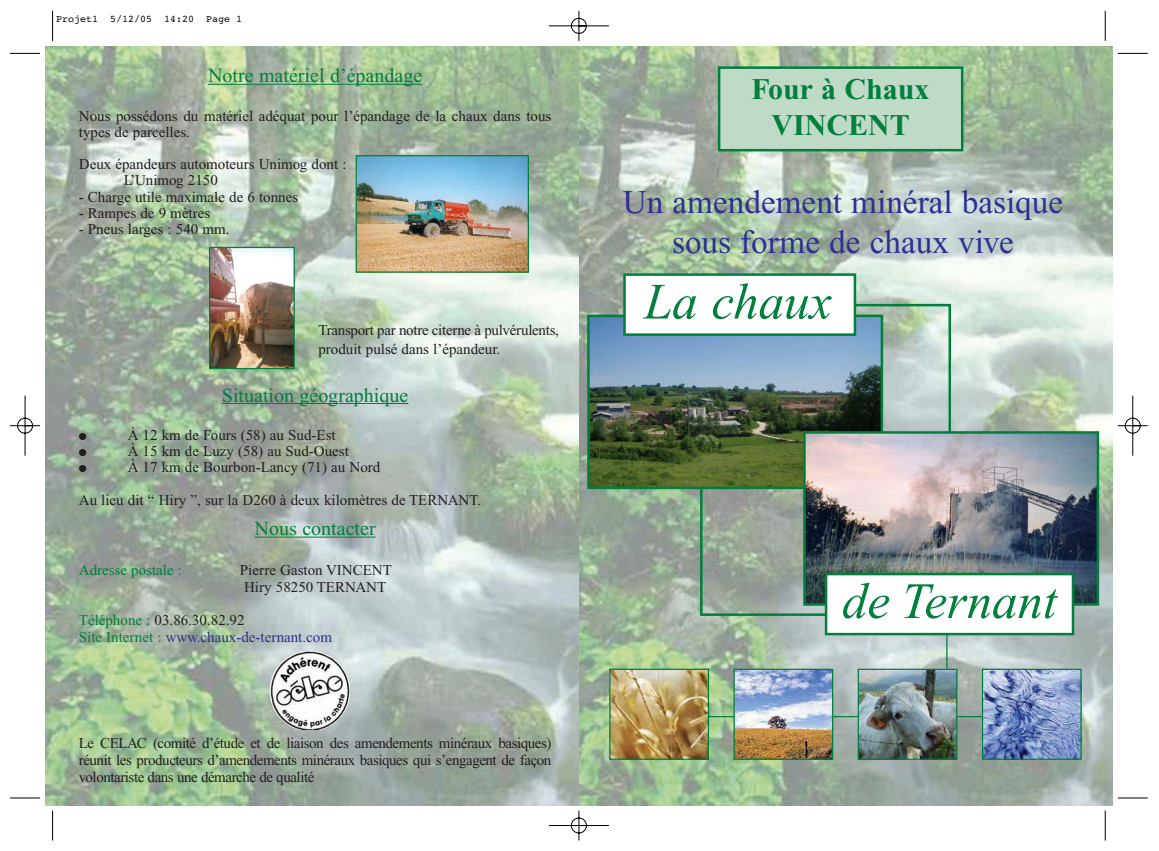
<style>
.page{position:relative;width:1159px;height:851px;background:#fff}
.page>*{position:absolute;margin:0;border:0;box-sizing:border-box;transform-origin:0 0}
.t1{font:italic 50.75px "Times New Roman";color:#007f3d}
.t2{font:33.12px/39.9px "Times New Roman";color:#2e3092;text-align:center}
.t3{font:700 30px/36px "Times New Roman";color:#007f3d;text-align:center}
.t4{font:20px "Times New Roman";color:#007f3d}
.t5{font:15px/16.8px "Times New Roman";color:#231f20}
.t6{font:15px/18px "Times New Roman";letter-spacing:-.02em;color:#231f20}
.t7{font:15px/16.8px "Times New Roman";color:#2e3092}
.t8{font:15px "Times New Roman";color:#007f3d}
.t9{font:10px "Courier";color:#000}
.t10{font:10px "Zapf Dingbats";color:#231f20}
.s1{color:#007f3d}
.s2{color:#231f20}
</style>
<div class="page">
<img style="left:10px;top:11px;width:1138px;height:829px">
<p class="t9" style="left:56px;top:15px;width:187px">Projet1 5/12/05 14:20 Page 1</p>
<h3 class="t4" style="left:208px;top:68px;width:216px">Notre matériel d’épandage</h3>
<p class="t5" style="left:79px;top:109px;width:474px;line-height:16.1px">Nous possédons du matériel adéquat pour l’épandage de la chaux dans tous types de parcelles.</p>
<p class="t5" style="left:124px;top:158px;width:224px;line-height:16.1px;text-indent:-45px">Deux épandeurs automoteurs Unimog dont :<br>L’Unimog 2150</p>
<p class="t5" style="left:79px;top:189px;width:221px">- Charge utile maximale de 6 tonnes</p>
<p class="t5" style="left:79px;top:206px;width:133px">- Rampes de 9 mètres</p>
<p class="t5" style="left:79px;top:222px;width:152px">- Pneus larges : 540 mm.</p>
<p class="t6" style="left:318px;top:323px;width:242px">Transport par notre citerne à pulvérulents, produit pulsé dans l’épandeur.</p>
<h3 class="t4" style="left:222px;top:387px;width:188px">Situation géographique</h3>
<p class="t10" style="left:79px;top:432px;width:9px">●</p>
<p class="t5" style="left:128px;top:428px;width:209px">À 12 km de Fours (58) au Sud-Est</p>
<p class="t10" style="left:79px;top:448px;width:9px">●</p>
<p class="t5" style="left:128px;top:444px;width:222px">À 15 km de Luzy (58) au Sud-Ouest</p>
<p class="t10" style="left:79px;top:464px;width:9px">●</p>
<p class="t5" style="left:79px;top:452px;width:403px;line-height:32.2px;text-indent:49px">À 17 km de Bourbon-Lancy (71) au Nord<br>Au lieu dit “ Hiry ”, sur la D260 à deux kilomètres de TERNANT.</p>
<h3 class="t4" style="left:255px;top:521px;width:122px">Nous contacter</h3>
<p class="t8" style="left:79px;top:564px;width:105px">Adresse postale :</p>
<p class="t5" style="left:240px;top:562px;width:154px">Pierre Gaston VINCENT<br>Hiry 58250 TERNANT</p>
<p class="t7" style="left:79px;top:613px;width:255px"><span class="s1">Téléphone :</span> <span class="s2">03.86.30.82.92<br></span><span class="s1">Site Internet :</span> www.chaux-de-ternant.com</p>
<p class="t5" style="left:79px;top:736px;width:474px;text-align:justify">Le CELAC (comité d’étude et de liaison des amendements minéraux basiques) réunit les producteurs d’amendements minéraux basiques qui s’engagent de façon volontariste dans une démarche de qualité</p>
<h3 class="t3" style="left:751px;top:74px;width:180px">Four à Chaux<br>VINCENT</h3>
<h2 class="t2" style="left:623px;top:185px;width:442px">Un amendement minéral basique sous forme de chaux vive</h2>
<h1 class="t1" style="left:644px;top:283px;width:190px">La chaux</h1>
<h1 class="t1" style="left:842px;top:582px;width:216px">de Ternant</h1>
</div>
